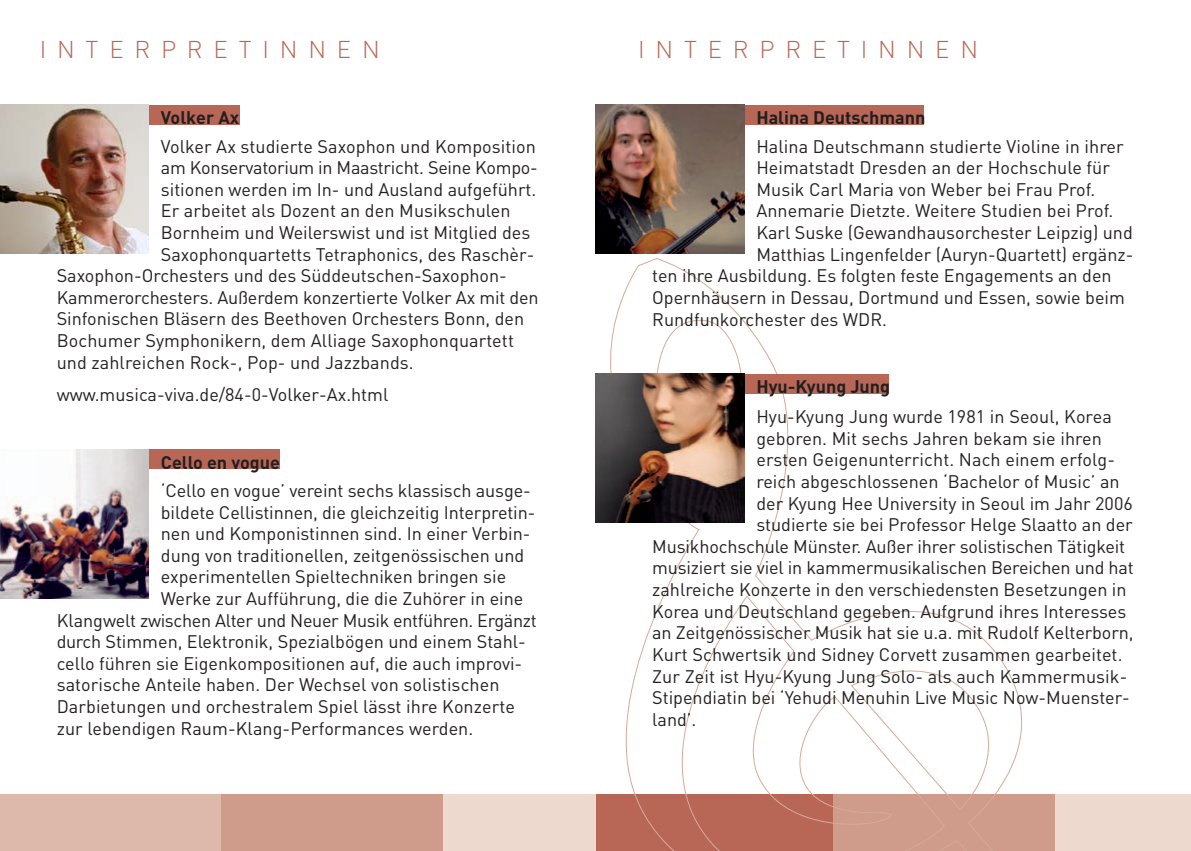
<style>
.page{position:relative;width:1191px;height:851px;background:#fff}
.page>*{position:absolute;margin:0;border:0;box-sizing:border-box;transform-origin:0 0}
.t1{font:300 24px "DIN";letter-spacing:.45em;color:#b86756}
.t2{font:18px "DIN";color:#231f20}
.t3{font:18px "DIN";letter-spacing:-.02em;color:#231f20}
.t4{font:700 18px "DIN";color:#231f20}
</style>
<div class="page">
<div style="left:1054px;top:794px;width:137px;height:56px;background:#eed9cf"></div>
<div style="left:442px;top:794px;width:153px;height:56px;background:#eed9cf"></div>
<div style="left:0;top:794px;width:221px;height:56px;background:#ddb9ac"></div>
<div style="left:221px;top:794px;width:221px;height:56px;background:#cf9b8b"></div>
<svg style="left:595px;top:258px;width:460px;height:592px"></svg>
<svg style="left:645px;top:595px;width:300px;height:255px"></svg>
<svg style="left:851px;top:643px;width:164px;height:167px"></svg>
<svg style="left:652px;top:317px;width:112px;height:194px"></svg>
<div style="left:744px;top:105px;width:180px;height:19px;background:#b86756"></div>
<img style="left:595px;top:105px;width:149px;height:149px">
<div style="left:149px;top:105px;width:90px;height:19px;background:#b86756"></div>
<img style="left:0;top:105px;width:149px;height:149px">
<div style="left:149px;top:449px;width:130px;height:19px;background:#b86756"></div>
<img style="left:0;top:449px;width:149px;height:149px">
<div style="left:744px;top:374px;width:145px;height:19px;background:#b86756"></div>
<img style="left:595px;top:374px;width:149px;height:148px">
<h1 class="t1" style="left:40px;top:41px;width:341px">INTERPRETINNEN</h1>
<h1 class="t1" style="left:638px;top:41px;width:341px">INTERPRETINNEN</h1>
<p class="t4" style="left:161px;top:111px;width:80px">Volker Ax</p>
<p class="t2" style="left:161px;top:140px;width:376px">Volker Ax studierte Saxophon und Komposition</p>
<p class="t2" style="left:161px;top:161px;width:378px">am Konservatorium in Maastricht. Seine Kompo-</p>
<p class="t2" style="left:161px;top:183px;width:377px">sitionen werden im In- und Ausland aufgeführt.</p>
<p class="t2" style="left:161px;top:204px;width:351px">Er arbeitet als Dozent an den Musikschulen</p>
<p class="t2" style="left:161px;top:226px;width:371px">Bornheim und Weilerswist und ist Mitglied des</p>
<p class="t2" style="left:161px;top:248px;width:375px">Saxophonquartetts Tetraphonics, des Raschèr-</p>
<p class="t2" style="left:57px;top:269px;width:452px">Saxophon-Orchesters und des Süddeutschen-Saxophon-</p>
<p class="t2" style="left:57px;top:291px;width:483px">Kammerorchesters. Außerdem konzertierte Volker Ax mit den</p>
<p class="t2" style="left:57px;top:312px;width:469px">Sinfonischen Bläsern des Beethoven Orchesters Bonn, den</p>
<p class="t2" style="left:57px;top:334px;width:459px">Bochumer Symphonikern, dem Alliage Saxophonquartett</p>
<p class="t2" style="left:57px;top:356px;width:358px">und zahlreichen Rock-, Pop- und Jazzbands.</p>
<p class="t2" style="left:57px;top:388px;width:333px">www.musica-viva.de/84-0-Volker-Ax.html</p>
<p class="t4" style="left:161px;top:456px;width:121px">Cello en vogue</p>
<p class="t2" style="left:161px;top:484px;width:371px">‘Cello en vogue’ vereint sechs klassisch ausge-</p>
<p class="t2" style="left:161px;top:505px;width:376px">bildete Cellistinnen, die gleichzeitig Interpretin-</p>
<p class="t2" style="left:161px;top:527px;width:371px">nen und Komponistinnen sind. In einer Verbin-</p>
<p class="t2" style="left:161px;top:549px;width:365px">dung von traditionellen, zeitgenössischen und</p>
<p class="t2" style="left:161px;top:570px;width:347px">experimentellen Spieltechniken bringen sie</p>
<p class="t2" style="left:161px;top:592px;width:364px">Werke zur Aufführung, die die Zuhörer in eine</p>
<p class="t3" style="left:57px;top:613px;width:481px">Klangwelt zwischen Alter und Neuer Musik entführen. Ergänzt</p>
<p class="t2" style="left:57px;top:635px;width:470px">durch Stimmen, Elektronik, Spezialbögen und einem Stahl-</p>
<p class="t2" style="left:57px;top:657px;width:467px">cello führen sie Eigenkompositionen auf, die auch improvi-</p>
<p class="t2" style="left:57px;top:678px;width:444px">satorische Anteile haben. Der Wechsel von solistischen</p>
<p class="t2" style="left:57px;top:700px;width:460px">Darbietungen und orchestralem Spiel lässt ihre Konzerte</p>
<p class="t2" style="left:57px;top:721px;width:418px">zur leben digen Raum-Klang-Performances werden.</p>
<p class="t4" style="left:756px;top:111px;width:170px">Halina Deutschmann</p>
<p class="t2" style="left:756px;top:140px;width:369px">Halina Deutschmann studierte Violine in ihrer</p>
<p class="t2" style="left:756px;top:161px;width:355px">Heimatstadt Dresden an der Hochschule für</p>
<p class="t2" style="left:756px;top:183px;width:340px">Musik Carl Maria von Weber bei Frau Prof.</p>
<p class="t2" style="left:756px;top:205px;width:358px">Annemarie Dietzte. Weitere Studien bei Prof.</p>
<p class="t2" style="left:756px;top:226px;width:378px">Karl Suske (Gewandhausorchester Leipzig) und</p>
<p class="t2" style="left:756px;top:248px;width:378px">Matthias Lingenfelder (Auryn-Quartett) ergänz-</p>
<p class="t2" style="left:652px;top:269px;width:461px">ten ihre Ausbildung. Es folgten feste Engagements an den</p>
<p class="t2" style="left:652px;top:291px;width:474px">Opernhäusern in Dessau, Dortmund und Essen, sowie beim</p>
<p class="t2" style="left:652px;top:313px;width:236px">Rundfunkorchester des WDR.</p>
<p class="t4" style="left:756px;top:380px;width:135px">Hyu-Kyung Jung</p>
<p class="t2" style="left:756px;top:410px;width:357px">Hyu-Kyung Jung wurde 1981 in Seoul, Korea</p>
<p class="t2" style="left:756px;top:432px;width:347px">geboren. Mit sechs Jahren bekam sie ihren</p>
<p class="t2" style="left:756px;top:453px;width:360px">ersten Geigenunterricht. Nach einem erfolg-</p>
<p class="t2" style="left:756px;top:475px;width:365px">reich abgeschlossenen ‘Bachelor of Music’ an</p>
<p class="t2" style="left:756px;top:496px;width:378px">der Kyung Hee University in Seoul im Jahr 2006</p>
<p class="t2" style="left:756px;top:518px;width:378px">studierte sie bei Professor Helge Slaatto an der</p>
<p class="t2" style="left:652px;top:540px;width:474px">Musikhochschule Münster. Außer ihrer solistischen Tätigkeit</p>
<p class="t2" style="left:652px;top:561px;width:483px">musiziert sie viel in kammermusikalischen Bereichen und hat</p>
<p class="t2" style="left:652px;top:583px;width:476px">zahlreiche Konzerte in den verschiedensten Besetzungen in</p>
<p class="t2" style="left:652px;top:604px;width:476px">Korea und Deutschland gegeben. Aufgrund ihres Interesses</p>
<p class="t2" style="left:652px;top:626px;width:483px">an Zeitgenössischer Musik hat sie u.a. mit Rudolf Kelterborn,</p>
<p class="t2" style="left:652px;top:648px;width:472px">Kurt Schwertsik und Sidney Corvett zusammen gearbeitet.</p>
<p class="t2" style="left:652px;top:669px;width:476px">Zur Zeit ist Hyu-Kyung Jung Solo- als auch Kammermusik-</p>
<p class="t2" style="left:652px;top:691px;width:479px">Stipendiatin bei ‘Yehudi Menuhin Live Music Now-Muenster-</p>
<p class="t2" style="left:652px;top:712px;width:46px">land’.</p>
</div>
